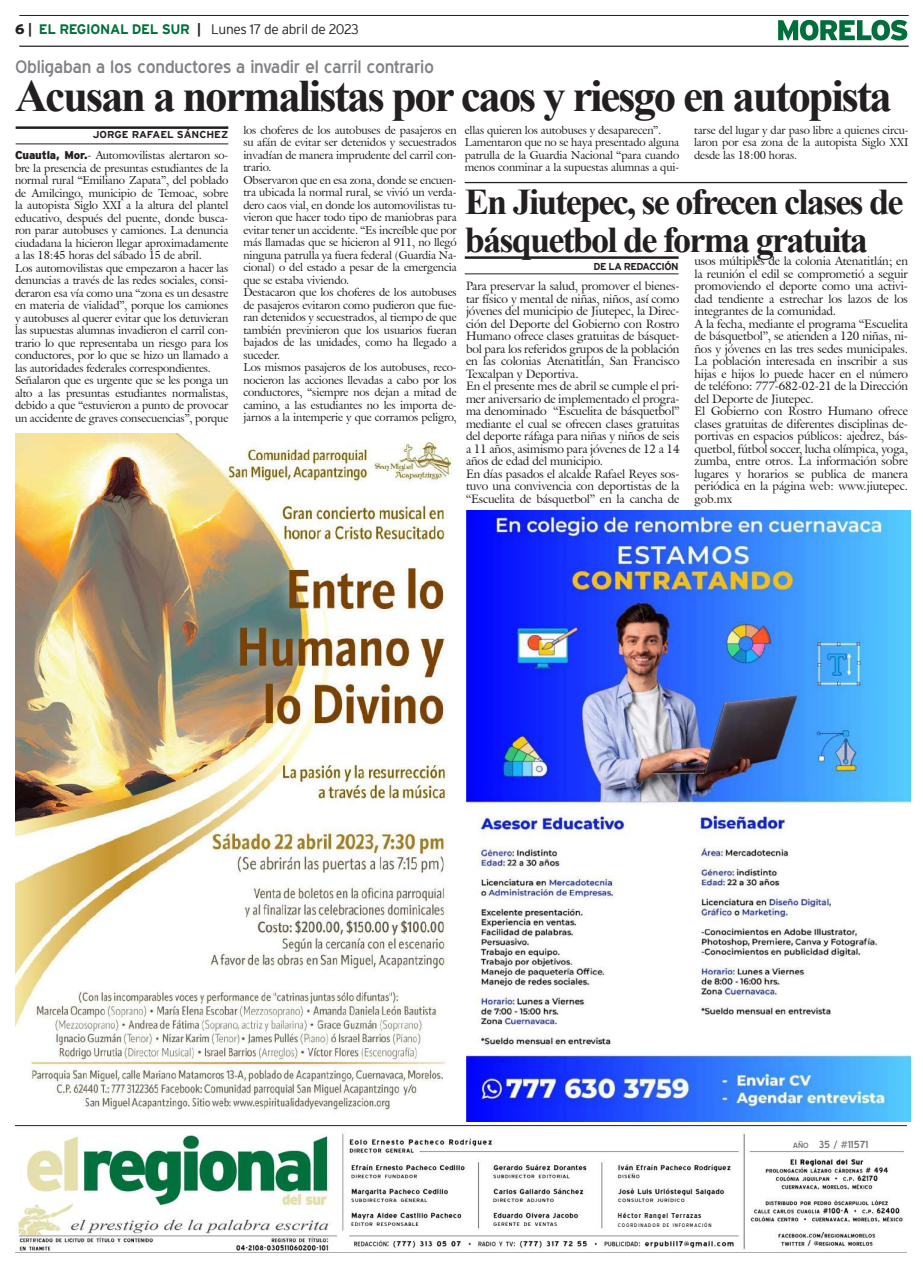
<style>
.page{position:relative;width:923px;height:1268px;background:#fff}
.page>*{position:absolute;margin:0;border:0;box-sizing:border-box;transform-origin:0 0}
.t1{font:700 45px "Times New Roman";letter-spacing:-.05em;color:#231f20}
.t2{font:700 36.25px/37.5px "Times New Roman";letter-spacing:-.05em;color:#231f20}
.t3{font:17.5px "Blue Highway";letter-spacing:-.015em;color:#808285;scale:1.05 1}
.t4{font:300 13.75px "Interstate";letter-spacing:-.025em;color:#231f20}
.t5{font:11.88px/12.5px "Galliard IT Cby BT";letter-spacing:-.01em;color:#231f20}
.t6{font:11.25px/12.5px "Galliard IT Cby BT";letter-spacing:-.01em;color:#231f20}
.t7{font:700 10px "Interstate";color:#231f20;scale:1.05 1}
.t8{font:700 10px "Interstate";letter-spacing:-.05em;color:#231f20}
.t9{font:10px "Blue Highway";color:#6c6d70;scale:1.1 1}
.t10{font:700 6.88px "Blue Highway";letter-spacing:.095em;color:#231f20}
.t11{font:5px "Blue Highway";letter-spacing:.18em;color:#231f20}
.s1{font-weight:900}
.s2{font-weight:700}
.s3{font-weight:700;color:#006f3c}
.s4{font-family:"Interstate";font-weight:900}
.s5{font-size:7.5px}
</style>
<div class="page">
<hr style="left:19px;top:15px;width:889px;height:1px;background:#231f20">
<hr style="left:19px;top:46px;width:889px;height:1px;background:#231f20">
<svg style="left:778px;top:20px;width:129px;height:21px"></svg>
<img style="left:15px;top:1125px;width:891px;height:127px">
<img style="left:15px;top:433px;width:440px;height:678px">
<img style="left:466px;top:511px;width:444px;height:610px">
<hr style="left:16px;top:126px;width:212px;height:3px;background:#231f20">
<hr style="left:16px;top:143px;width:212px;height:1px;background:#231f20">
<hr style="left:465px;top:256px;width:213px;height:3px;background:#231f20">
<hr style="left:465px;top:273px;width:213px;height:1px;background:#231f20">
<hr style="left:465px;top:182px;width:442px;height:1px;background:#231f20">
<p class="t4" style="left:15px;top:21px;width:345px"><span class="s1">6</span> <span class="s2">|</span> <span class="s3">EL REGIONAL DEL SUR</span> <span class="s2">|</span> Lunes 17 de abril de 2023</p>
<h3 class="t3" style="left:15px;top:57px;width:401px">Obligaban a los conductores a invadir el carril contrario</h3>
<h1 class="t1" style="left:15px;top:64px;width:878px">Acusan a normalistas por caos y riesgo en autopista</h1>
<p class="t7" style="left:93px;top:129px;width:131px">JORGE RAFAEL SÁNCHEZ</p>
<p class="t6" style="left:243px;top:123px;width:215px">los choferes de los autobuses de pasajeros en su afán de evitar ser detenidos y secuestrados invadían de manera imprudente del carril con&shy;trario.<br>Observaron que en esa zona, donde se encuen&shy;tra ubicada la normal rural, se vivió un verda&shy;dero caos vial, en donde los automovilistas tu&shy;vieron que hacer todo tipo de maniobras para evitar tener un accidente. “Es increíble que por más llamadas que se hicieron al 911, no llegó ninguna patrulla ya fuera federal (Guardia Na&shy;cional) o del estado a pesar de la emergencia que se estaba viviendo.<br>Destacaron que los choferes de los autobuses de pasajeros evitaron como pudieron que fue&shy;ran detenidos y secuestrados, al tiempo de que también previnieron que los usuarios fueran bajados de las unidades, como ha llegado a suceder.<br>Los mismos pasajeros de los autobuses, reco&shy;nocieron las acciones llevadas a cabo por los conductores, “siempre nos dejan a mitad de camino, a las estudiantes no les importa de&shy;jarnos a la intemperie y que corramos peligro,</p>
<p class="t6" style="left:464px;top:123px;width:216px">ellas quieren los autobuses y desaparecen”.<br>Lamentaron que no se haya presentado alguna patrulla de la Guardia Nacional “para cuando menos conminar a la supuestas alumnas a qui-</p>
<p class="t6" style="left:694px;top:123px;width:216px;text-align:justify">tarse del lugar y dar paso libre a quienes circu&shy;laron por esa zona de la autopista Siglo XXI desde las 18:00 horas.</p>
<p class="t6" style="left:15px;top:149px;width:215px"><span class="s4">Cuautla, Mor.</span>- Automovilistas alertaron so&shy;bre la presencia de presuntas estudiantes de la normal rural “Emiliano Zapata”, del poblado de Amilcingo, municipio de Temoac, sobre la autopista Siglo XXI a la altura del plantel educativo, después del puente, donde busca&shy;ron parar autobuses y camiones. La denuncia ciudadana la hicieron llegar aproximadamente a las 18:45 horas del sábado 15 de abril.<br>Los automovilistas que empezaron a hacer las denuncias a través de las redes sociales, consi&shy;deraron esa vía como una “zona es un desastre en materia de vialidad”, porque los camiones y autobuses al querer evitar que los detuvieran las supuestas alumnas invadieron el carril con&shy;trario lo que representaba un riesgo para los conductores, por lo que se hizo un llamado a las autoridades federales correspondientes.<br>Señalaron que es urgente que se les ponga un alto a las presuntas estudiantes normalistas, debido a que “estuvieron a punto de provocar un accidente de graves consecuencias”, porque</p>
<h2 class="t2" style="left:464px;top:182px;width:440px">En Jiutepec, se ofrecen clases de básquetbol de forma gratuita</h2>
<p class="t5" style="left:694px;top:255px;width:215px">usos múltiples de la colonia Atenatitlán; en la reunión el edil se comprometió a seguir promoviendo el deporte como una activi&shy;dad tendiente a estrechar los lazos de los integrantes de la comunidad.<br>A la fecha, mediante el programa “Escuelita de básquetbol”, se atienden a 120 niñas, ni&shy;ños y jóvenes en las tres sedes municipales.<br>La población interesada en inscribir a sus hijas e hijos lo puede hacer en el número de teléfono: 777-682-02-21 de la Dirección del Deporte de Jiutepec.<br>El Gobierno con Rostro Humano ofrece clases gratuitas de diferentes disciplinas de&shy;portivas en espacios públicos: ajedrez, bás&shy;quetbol, fútbol soccer, lucha olímpica, yoga, zumba, entre otros. La información sobre lugares y horarios se publica de manera periódica en la página web: www.jiutepec. gob.mx</p>
<p class="t8" style="left:593px;top:260px;width:86px">DE LA REDACCIÓN</p>
<p class="t5" style="left:466px;top:280px;width:215px">Para preservar la salud, promover el bienes&shy;tar físico y mental de niñas, niños, así como jóvenes del municipio de Jiutepec, la Direc&shy;ción del Deporte del Gobierno con Rostro Humano ofrece clases gratuitas de básquet&shy;bol para los referidos grupos de la población en las colonias Atenatitlán, San Francisco Texcalpan y Deportiva.<br>En el presente mes de abril se cumple el pri&shy;mer aniversario de implementado el progra&shy;ma denominado “Escuelita de básquetbol” mediante el cual se ofrecen clases gratuitas del deporte ráfaga para niñas y niños de seis a 11 años, asimismo para jóvenes de 12 a 14 años de edad del municipio.<br>En días pasados el alcalde Rafael Reyes sos&shy;tuvo una convivencia con deportistas de la “Escuelita de básquetbol” en la cancha de</p>
<p class="t10" style="left:618px;top:1211px;width:85px">Héctor Rangel Terrazas</p>
<p class="t11" style="left:618px;top:1222px;width:95px">COORDINADOR DE INFORMACIÓN</p>
<p class="t9" style="left:793px;top:1138px;width:70px"><span class="s5">AÑO</span> 35 / #11571</p>
</div>
